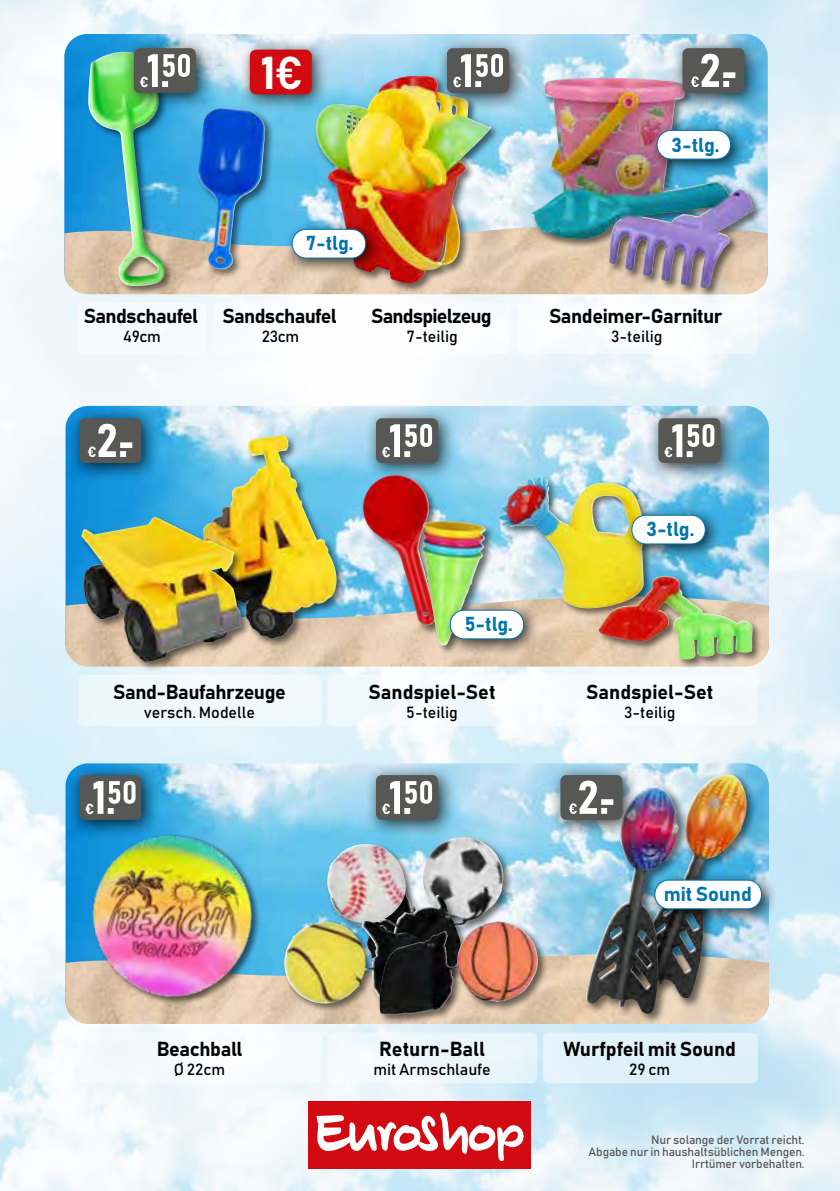
<style>
.page{position:relative;width:840px;height:1191px;background:#fff}
.page>*{position:absolute;margin:0;border:0;box-sizing:border-box;transform-origin:0 0}
.t1{font:45.4px "Bahnschrift";color:#fff}
.t2{font:20px "Bahnschrift";letter-spacing:-.02em;color:#000}
.t3{font:20px "Bahnschrift";color:#000}
.t4{font:20px "Bahnschrift";color:#0075ab}
.t5{font:20px "Bahnschrift";letter-spacing:-.04em;color:#000}
.t6{font:16px "Bahnschrift";color:#000}
.t7{font:12px/12px "Bahnschrift";letter-spacing:-.01em;color:#575756;text-align:right}
</style>
<div class="page">
<img style="left:0;top:0;width:839px;height:1191px">
<img style="left:64px;top:34px;width:703px;height:190px">
<div style="left:309px;top:1101px;width:221px;height:67px;background:#d20a11"></div>
<svg style="left:316px;top:1112px;width:208px;height:50px"></svg>
<div style="left:78px;top:303px;width:129px;height:51px;background:#f6fafc;border-radius:6px"></div>
<div style="left:212px;top:303px;width:136px;height:51px;background:#fff;border-radius:6px"></div>
<div style="left:516px;top:303px;width:241px;height:51px;background:#fff;border-radius:6px"></div>
<div style="left:354px;top:303px;width:157px;height:51px;background:#fff;border-radius:6px"></div>
<div style="left:542px;top:675px;width:215px;height:51px;background:#f7fafc;border-radius:6px"></div>
<div style="left:327px;top:675px;width:210px;height:51px;background:#f6fafc;border-radius:6px"></div>
<div style="left:79px;top:675px;width:242px;height:51px;background:#f0f8fc;border-radius:6px"></div>
<img style="left:65px;top:406px;width:703px;height:190px">
<div style="left:542px;top:1032px;width:215px;height:51px;background:#e0f1f9;border-radius:6px"></div>
<div style="left:327px;top:1032px;width:210px;height:51px;background:#ecf6fb;border-radius:6px"></div>
<div style="left:79px;top:1032px;width:242px;height:51px;background:#f6fafc;border-radius:6px"></div>
<img style="left:65px;top:763px;width:703px;height:191px">
<img style="left:65px;top:954px;width:703px;height:70px">
<img style="left:65px;top:596px;width:703px;height:70px">
<img style="left:64px;top:224px;width:703px;height:70px">
<div style="left:529px;top:76px;width:234px;height:221px;background:#000;opacity:.55"></div>
<img style="left:531px;top:78px;width:197px;height:210px">
<div style="left:313px;top:73px;width:187px;height:220px;background:#000;opacity:.55"></div>
<img style="left:315px;top:76px;width:176px;height:207px">
<div style="left:497px;top:475px;width:265px;height:194px;background:#000;opacity:.55"></div>
<img style="left:498px;top:476px;width:157px;height:133px">
<div style="left:196px;top:106px;width:78px;height:173px;background:#000;opacity:.55"></div>
<img style="left:197px;top:108px;width:68px;height:161px">
<div style="left:186px;top:433px;width:160px;height:215px;background:#000;opacity:.55"></div>
<img style="left:187px;top:435px;width:149px;height:203px">
<div style="left:360px;top:472px;width:85px;height:163px;background:#000;opacity:.55"></div>
<img style="left:362px;top:475px;width:74px;height:151px">
<div style="left:86px;top:50px;width:89px;height:246px;background:#000;opacity:.55"></div>
<img style="left:88px;top:52px;width:76px;height:234px">
<img style="left:80px;top:827px;width:186px;height:178px">
<div style="left:626px;top:772px;width:131px;height:236px;background:#000;opacity:.55"></div>
<img style="left:642px;top:774px;width:82px;height:165px">
<div style="left:583px;top:784px;width:106px;height:240px;background:#000;opacity:.55"></div>
<img style="left:586px;top:787px;width:62px;height:204px">
<div style="left:80px;top:515px;width:171px;height:156px;background:#000;opacity:.55"></div>
<img style="left:81px;top:517px;width:161px;height:145px">
<div style="left:420px;top:519px;width:75px;height:136px;background:#000;opacity:.55"></div>
<img style="left:419px;top:521px;width:66px;height:125px">
<div style="left:670px;top:37px;width:92px;height:74px;background:#000;opacity:.75"></div>
<div style="left:682px;top:48px;width:62px;height:45px;background:#575756;border-radius:6px"></div>
<svg style="left:691px;top:54px;width:44px;height:33px"></svg>
<div style="left:68px;top:407px;width:92px;height:74px;background:#000;opacity:.75"></div>
<div style="left:79px;top:418px;width:62px;height:45px;background:#575756;border-radius:6px"></div>
<svg style="left:88px;top:424px;width:44px;height:33px"></svg>
<div style="left:549px;top:764px;width:91px;height:74px;background:#000;opacity:.75"></div>
<div style="left:560px;top:775px;width:62px;height:45px;background:#575756;border-radius:6px"></div>
<svg style="left:568px;top:780px;width:45px;height:34px"></svg>
<div style="left:122px;top:37px;width:92px;height:74px;background:#000;opacity:.75"></div>
<div style="left:134px;top:48px;width:62px;height:45px;background:#575756;border-radius:6px"></div>
<svg style="left:140px;top:54px;width:50px;height:33px"></svg>
<div style="left:435px;top:37px;width:92px;height:74px;background:#000;opacity:.75"></div>
<div style="left:446px;top:48px;width:62px;height:45px;background:#575756;border-radius:6px"></div>
<svg style="left:453px;top:54px;width:49px;height:33px"></svg>
<div style="left:364px;top:407px;width:92px;height:74px;background:#000;opacity:.75"></div>
<div style="left:376px;top:418px;width:62px;height:45px;background:#575756;border-radius:6px"></div>
<svg style="left:382px;top:424px;width:50px;height:33px"></svg>
<div style="left:68px;top:764px;width:92px;height:74px;background:#000;opacity:.75"></div>
<div style="left:79px;top:775px;width:62px;height:45px;background:#575756;border-radius:6px"></div>
<svg style="left:85px;top:781px;width:50px;height:33px"></svg>
<div style="left:364px;top:764px;width:92px;height:74px;background:#000;opacity:.75"></div>
<div style="left:376px;top:775px;width:62px;height:45px;background:#575756;border-radius:6px"></div>
<svg style="left:382px;top:781px;width:50px;height:33px"></svg>
<div style="left:646px;top:407px;width:92px;height:74px;background:#000;opacity:.75"></div>
<div style="left:658px;top:418px;width:62px;height:45px;background:#575756;border-radius:6px"></div>
<svg style="left:664px;top:424px;width:50px;height:33px"></svg>
<div style="left:283px;top:220px;width:99px;height:55px;background:#000;opacity:.75"></div>
<div style="left:292px;top:229px;width:73px;height:29px;background:#fff;border-radius:14px"></div>
<div style="left:291px;top:229px;width:75px;height:29px;border:1px solid #0075ab;border-radius:14px"></div>
<div style="left:648px;top:121px;width:98px;height:55px;background:#000;opacity:.75"></div>
<div style="left:656px;top:130px;width:74px;height:29px;background:#fff;border-radius:14px"></div>
<div style="left:656px;top:130px;width:74px;height:30px;border:1px solid #0075ab;border-radius:14px"></div>
<div style="left:441px;top:601px;width:99px;height:55px;background:#000;opacity:.75"></div>
<div style="left:450px;top:610px;width:73px;height:29px;background:#fff;border-radius:14px"></div>
<div style="left:449px;top:609px;width:75px;height:30px;border:1px solid #0075ab;border-radius:14px"></div>
<div style="left:623px;top:506px;width:98px;height:55px;background:#000;opacity:.75"></div>
<div style="left:631px;top:515px;width:73px;height:29px;background:#fff;border-radius:14px"></div>
<div style="left:631px;top:515px;width:74px;height:29px;border:1px solid #0075ab;border-radius:14px"></div>
<div style="left:646px;top:870px;width:131px;height:56px;background:#000;opacity:.75"></div>
<div style="left:654px;top:880px;width:107px;height:28px;background:#fff;border-radius:14px"></div>
<div style="left:654px;top:879px;width:107px;height:30px;border:1px solid #0075ab;border-radius:14px"></div>
<div style="left:365px;top:835px;width:148px;height:169px;background:#000;opacity:.55"></div>
<img style="left:417px;top:838px;width:46px;height:4px">
<div style="left:325px;top:842px;width:145px;height:160px;background:#000;opacity:.55"></div>
<img style="left:327px;top:844px;width:68px;height:75px">
<div style="left:282px;top:919px;width:174px;height:96px;background:#000;opacity:.55"></div>
<img style="left:284px;top:921px;width:92px;height:82px">
<div style="left:377px;top:919px;width:170px;height:105px;background:#000;opacity:.55"></div>
<img style="left:382px;top:921px;width:114px;height:57px">
<div style="left:238px;top:38px;width:91px;height:74px;background:#000;opacity:.75"></div>
<div style="left:249px;top:50px;width:62px;height:44px;background:#d20a11;border-radius:6px"></div>
<h1 class="t1" style="left:260px;top:44px;width:44px">1€</h1>
<h2 class="t2" style="left:84px;top:303px;width:116px">Sandschaufel</h2>
<h3 class="t6" style="left:123px;top:326px;width:39px">49cm</h3>
<h2 class="t4" style="left:306px;top:230px;width:49px">7-tlg.</h2>
<h2 class="t2" style="left:222px;top:303px;width:116px">Sandschaufel</h2>
<h3 class="t6" style="left:261px;top:326px;width:39px">23cm</h3>
<h2 class="t5" style="left:371px;top:303px;width:122px">Sandspielzeug</h2>
<h3 class="t6" style="left:407px;top:326px;width:52px">7-teilig</h3>
<h2 class="t4" style="left:671px;top:132px;width:49px">3-tlg.</h2>
<h2 class="t2" style="left:548px;top:303px;width:175px">Sandeimer-Garnitur</h2>
<h3 class="t6" style="left:610px;top:326px;width:53px">3-teilig</h3>
<h2 class="t2" style="left:113px;top:679px;width:174px">Sand-Baufahrzeuge</h2>
<h3 class="t6" style="left:144px;top:702px;width:113px">versch. Modelle</h3>
<h2 class="t2" style="left:157px;top:1036px;width:87px">Beachball</h2>
<h3 class="t6" style="left:174px;top:1059px;width:53px">Ø 22cm</h3>
<h2 class="t4" style="left:464px;top:611px;width:50px">5-tlg.</h2>
<h2 class="t3" style="left:368px;top:679px;width:128px">Sandspiel-Set</h2>
<h3 class="t6" style="left:406px;top:702px;width:53px">5-teilig</h3>
<h2 class="t4" style="left:646px;top:516px;width:49px">3-tlg.</h2>
<h2 class="t3" style="left:586px;top:679px;width:128px">Sandspiel-Set</h2>
<h3 class="t6" style="left:623px;top:702px;width:53px">3-teilig</h3>
<h2 class="t3" style="left:379px;top:1036px;width:107px">Return-Ball</h2>
<h3 class="t6" style="left:373px;top:1059px;width:119px">mit Armschlaufe</h3>
<h2 class="t4" style="left:663px;top:881px;width:90px">mit Sound</h2>
<h2 class="t3" style="left:563px;top:1036px;width:174px">Wurfpfeil mit Sound</h2>
<h3 class="t6" style="left:629px;top:1059px;width:42px">29 cm</h3>
<p class="t7" style="left:588px;top:1134px;width:217px">Nur solange der Vorrat reicht.<br>Abgabe nur in haushaltsüblichen Mengen.<br>Irrtümer vorbehalten.</p>
</div>
